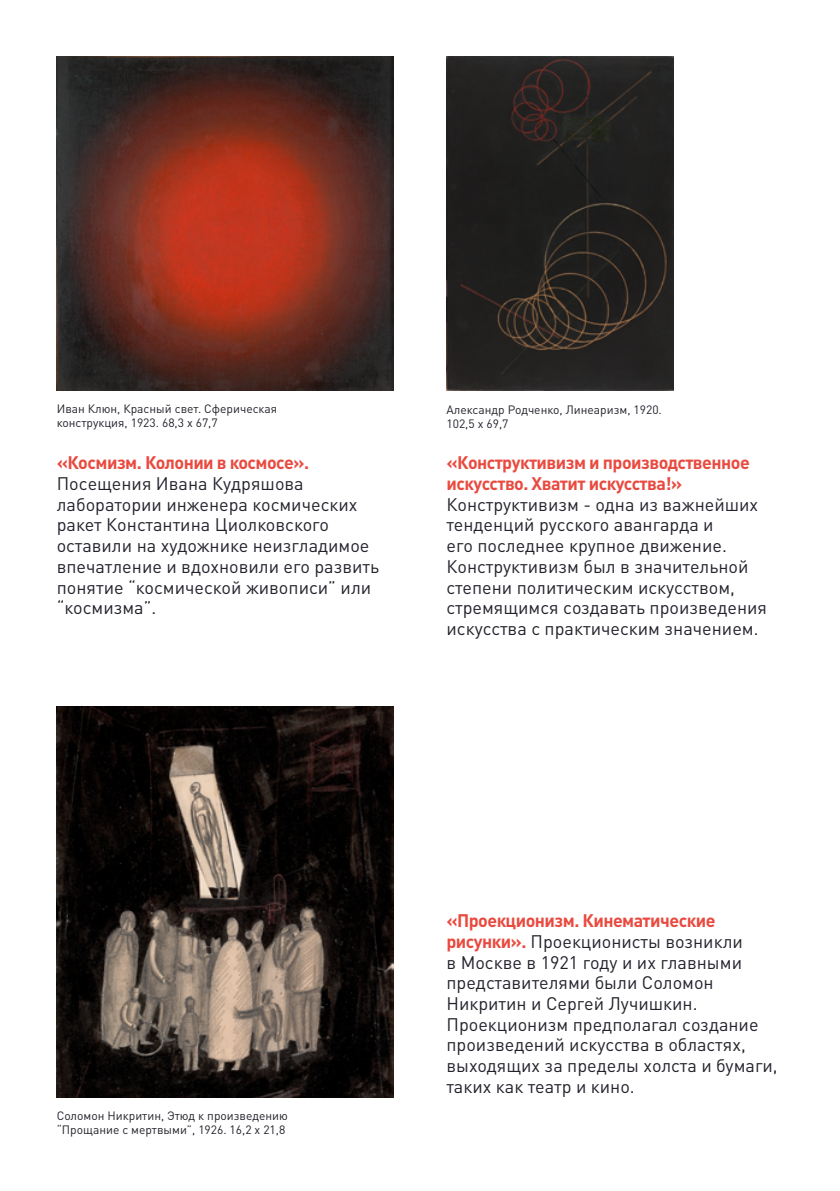
<style>
.page{position:relative;width:840px;height:1191px;background:#fff}
.page>*{position:absolute;margin:0;border:0;box-sizing:border-box;transform-origin:0 0}
.t1{font:18px/20.8px "DIN Pro";color:#23212b}
.t2{font:700 18px/20.8px "DIN Pro";letter-spacing:-.03em;color:#e94a3f}
.t3{font:12px/13.8px "DIN Pro";color:#23212b}
.s1{font-weight:700;color:#e94a3f}
</style>
<div class="page">
<img style="left:57px;top:57px;width:336px;height:333px">
<img style="left:57px;top:706px;width:336px;height:391px">
<img style="left:446px;top:57px;width:226px;height:333px">
<p class="t3" style="left:57px;top:402px;width:222px">Иван Клюн, Красный свет. Сферическая конструкция, 1923. 68,3 х 67,7</p>
<p class="t2" style="left:57px;top:452px;width:254px">«Космизм. Колонии в космосе».</p>
<p class="t1" style="left:57px;top:472px;width:324px">Посещения Ивана Кудряшова лаборатории инженера космических ракет Константина Циолковского оставили на художнике неизгладимое впечатление и вдохновили его развить понятие “космической живописи” или “космизма”.</p>
<p class="t3" style="left:446px;top:402px;width:217px">Александр Родченко, Линеаризм, 1920.<br>102,5 х 69,7</p>
<p class="t2" style="left:446px;top:452px;width:304px">«Конструктивизм и производственное искусство. Хватит искусства!»</p>
<p class="t1" style="left:446px;top:493px;width:322px">Конструктивизм - одна из важнейших тенденций русского авангарда и<br>его последнее крупное движение.<br>Конструктивизм был в значительной степени политическим искусством, стремящимся создавать произведения искусства с практическим значением.</p>
<p class="t3" style="left:57px;top:1108px;width:232px">Соломон Никритин, Этюд к произведению “Прощание с мертвыми”, 1926. 16,2 х 21,8</p>
<p class="t1" style="left:446px;top:909px;width:332px"><span class="s1">«Проекционизм. Кинематические рисунки».</span> Проекционисты возникли<br>в Москве в 1921 году и их главными представителями были Соломон<br>Никритин и Сергей Лучишкин.<br>Проекционизм предполагал создание произведений искусства в областях, выходящих за пределы холста и бумаги, таких как театр и кино.</p>
</div>
